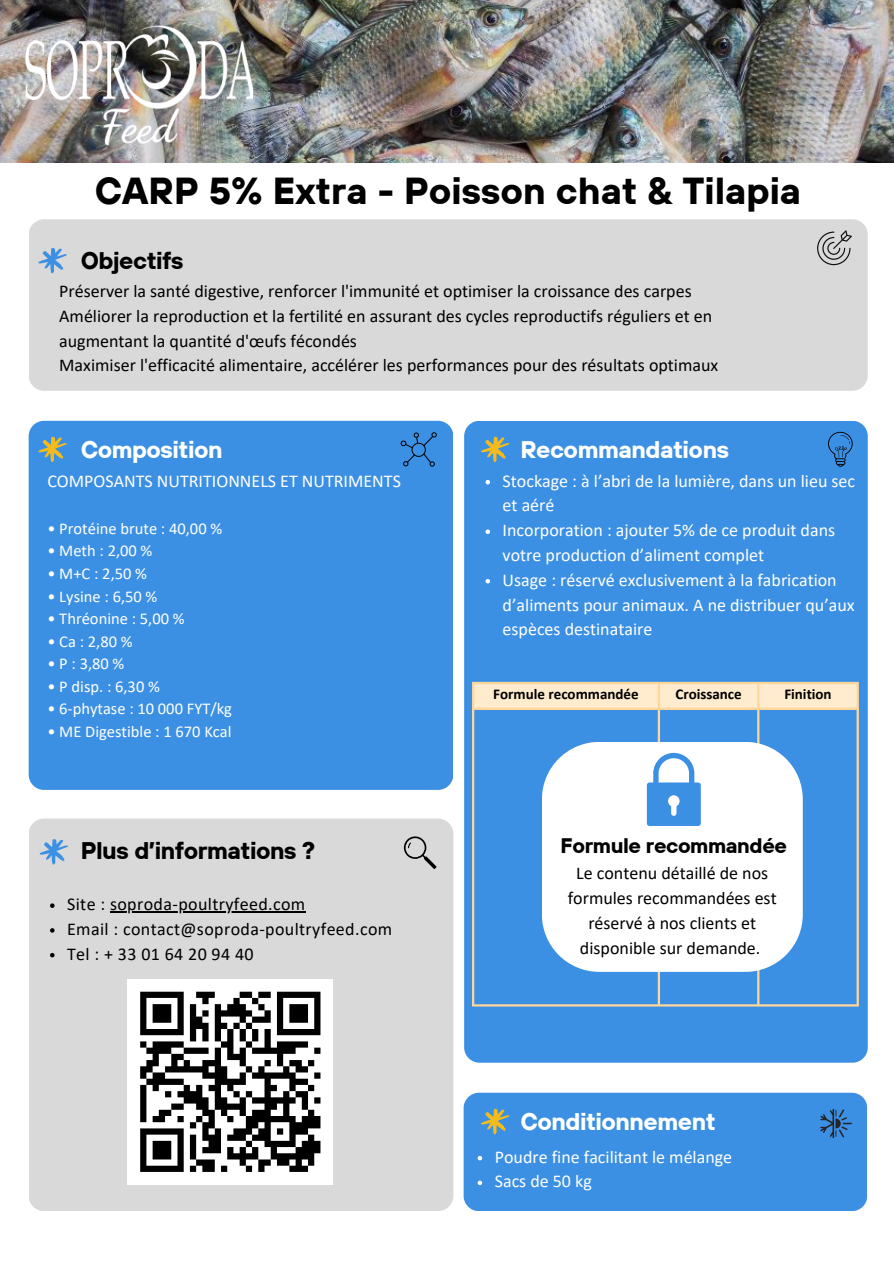
<style>
.page{position:relative;width:894px;height:1264px;background:#fff}
.page>*{position:absolute;margin:0;border:0;box-sizing:border-box;transform-origin:0 0}
.t1{font:700 37.5px "TT Hoves";color:#000}
.t2{font:700 24px "TT Hoves";letter-spacing:-.02em;color:#fff}
.t3{font:700 24px "TT Hoves";letter-spacing:-.02em;color:#000}
.t4{font:700 21px "TT Hoves";letter-spacing:-.02em;color:#000}
.t5{font:18px/24.8px "Calibri";color:#000}
.t6{font:18px/24.8px "Calibri";color:#fff}
.t7{font:18px "Calibri";letter-spacing:.02em;color:#000}
.t8{font:16.5px "Calibri";color:#fff}
.t9{font:700 15px "Calibri";color:#000}
</style>
<div class="page">
<div style="left:29px;top:219px;width:838px;height:172px;background:#d9d9d9;border-radius:15px"></div>
<div style="left:29px;top:421px;width:423px;height:369px;background:#3c90e4;border-radius:15px"></div>
<svg style="left:38px;top:248px;width:28px;height:25px"></svg>
<svg style="left:38px;top:436px;width:28px;height:26px"></svg>
<img style="left:0;top:0;width:893px;height:162px">
<img style="left:19px;top:6px;width:233px;height:157px">
<svg style="left:400px;top:432px;width:36px;height:35px"></svg>
<svg style="left:817px;top:230px;width:34px;height:35px"></svg>
<div style="left:464px;top:421px;width:403px;height:641px;background:#3c90e4;border-radius:15px"></div>
<svg style="left:828px;top:432px;width:24px;height:34px"></svg>
<svg style="left:481px;top:436px;width:28px;height:26px"></svg>
<div style="left:463px;top:1092px;width:403px;height:119px;background:#3c90e4;border-radius:15px"></div>
<svg style="left:481px;top:1109px;width:28px;height:25px"></svg>
<svg style="left:820px;top:1108px;width:31px;height:30px"></svg>
<div style="left:29px;top:818px;width:424px;height:393px;background:#d9d9d9;border-radius:15px"></div>
<svg style="left:40px;top:839px;width:28px;height:25px"></svg>
<svg style="left:404px;top:836px;width:32px;height:33px"></svg>
<div style="left:128px;top:979px;width:205px;height:205px;background:#fff"></div>
<svg style="left:140px;top:991px;width:181px;height:181px"></svg>
<svg style="left:485px;top:480px;width:5px;height:4px"></svg>
<svg style="left:485px;top:529px;width:5px;height:5px"></svg>
<svg style="left:485px;top:579px;width:5px;height:4px"></svg>
<svg style="left:477px;top:1155px;width:5px;height:5px"></svg>
<svg style="left:477px;top:1180px;width:5px;height:5px"></svg>
<svg style="left:50px;top:903px;width:5px;height:4px"></svg>
<hr style="left:110px;top:911px;width:195px;height:1px;background:#000">
<svg style="left:50px;top:928px;width:5px;height:4px"></svg>
<svg style="left:50px;top:953px;width:5px;height:4px"></svg>
<div style="left:474px;top:684px;width:382px;height:23px;background:#ffebcd"></div>
<hr style="left:472px;top:684px;width:2px;height:320px;background:#ffd699">
<hr style="left:657px;top:684px;width:2px;height:320px;background:#ffd699">
<hr style="left:757px;top:684px;width:2px;height:320px;background:#ffd699">
<hr style="left:856px;top:684px;width:2px;height:320px;background:#ffd699">
<hr style="left:472px;top:682px;width:386px;height:2px;background:#ffd699">
<hr style="left:472px;top:707px;width:386px;height:3px;background:#ffd699">
<hr style="left:472px;top:1004px;width:386px;height:2px;background:#ffd699">
<div style="left:542px;top:742px;width:260px;height:229px;background:#fff"></div>
<svg style="left:646px;top:753px;width:54px;height:73px"></svg>
<h1 class="t1" style="left:95px;top:166px;width:707px">CARP 5% Extra - Poisson chat &amp; Tilapia</h1>
<p class="t3" style="left:81px;top:245px;width:104px">Objectifs</p>
<p class="t5" style="left:59px;top:280px;width:633px">Préserver la santé digestive, renforcer l'immunité et optimiser la croissance des carpes</p>
<p class="t5" style="left:59px;top:305px;width:654px">Améliorer la reproduction et la fertilité en assurant des cycles reproductifs réguliers et en augmentant la quantité d'œufs fécondés</p>
<p class="t5" style="left:59px;top:354px;width:660px">Maximiser l'efficacité alimentaire, accélérer les performances pour des résultats optimaux</p>
<h2 class="t2" style="left:81px;top:434px;width:143px">Composition</h2>
<p class="t6" style="left:47px;top:470px;width:355px">COMPOSANTS NUTRITIONNELS ET NUTRIMENTS</p>
<p class="t8" style="left:47px;top:521px;width:176px">• Protéine brute : 40,00 %</p>
<h2 class="t8" style="left:47px;top:544px;width:106px">• Meth : 2,00 %</h2>
<p class="t8" style="left:47px;top:566px;width:101px">• M+C : 2,50 %</p>
<h4 class="t8" style="left:47px;top:589px;width:111px">• Lysine : 6,50 %</h4>
<p class="t8" style="left:47px;top:611px;width:139px">• Thréonine : 5,00 %</p>
<p class="t8" style="left:47px;top:634px;width:87px">• Ca : 2,80 %</p>
<p class="t8" style="left:47px;top:656px;width:79px">•P:3,80%</p>
<p class="t8" style="left:47px;top:679px;width:114px">• P disp. : 6,30 %</p>
<p class="t8" style="left:47px;top:701px;width:186px">• 6-phytase : 10 000 FYT/kg</p>
<p class="t8" style="left:47px;top:724px;width:186px">• ME Digestible : 1 670 Kcal</p>
<p class="t3" style="left:81px;top:835px;width:236px">Plus d’informations ?</p>
<p class="t7" style="left:67px;top:896px;width:240px">Site : soproda-poultryfeed.com</p>
<p class="t7" style="left:67px;top:921px;width:326px">Email : contact@soproda-poultryfeed.com</p>
<p class="t7" style="left:67px;top:946px;width:188px">Tel : + 33 01 64 20 94 40</p>
<p class="t2" style="left:520px;top:434px;width:210px">Recommandations</p>
<p class="t6" style="left:502px;top:470px;width:354px">Stockage : à l’abri de la lumière, dans un lieu sec et aéré</p>
<p class="t6" style="left:502px;top:519px;width:334px">Incorporation : ajouter 5% de ce produit dans votre production d’aliment complet</p>
<p class="t6" style="left:502px;top:569px;width:353px">Usage : réservé exclusivement à la fabrication d’aliments pour animaux. A ne distribuer qu’aux espèces destinataire</p>
<p class="t9" style="left:493px;top:687px;width:147px">Formule recommandée</p>
<h2 class="t9" style="left:675px;top:687px;width:68px">Croissance</h2>
<p class="t9" style="left:784px;top:687px;width:49px">Finition</p>
<p class="t4" style="left:560px;top:832px;width:228px">Formule recommandée</p>
<p class="t5" style="left:567px;top:862px;width:210px;text-align:center">Le contenu détaillé de nos formules recommandées est réservé à nos clients et disponible sur demande.</p>
<p class="t2" style="left:520px;top:1106px;width:197px">Conditionnement</p>
<h2 class="t6" style="left:494px;top:1145px;width:239px">Poudre fine facilitant le mélange</h2>
<p class="t6" style="left:494px;top:1170px;width:98px">Sacs de 50 kg</p>
</div>
